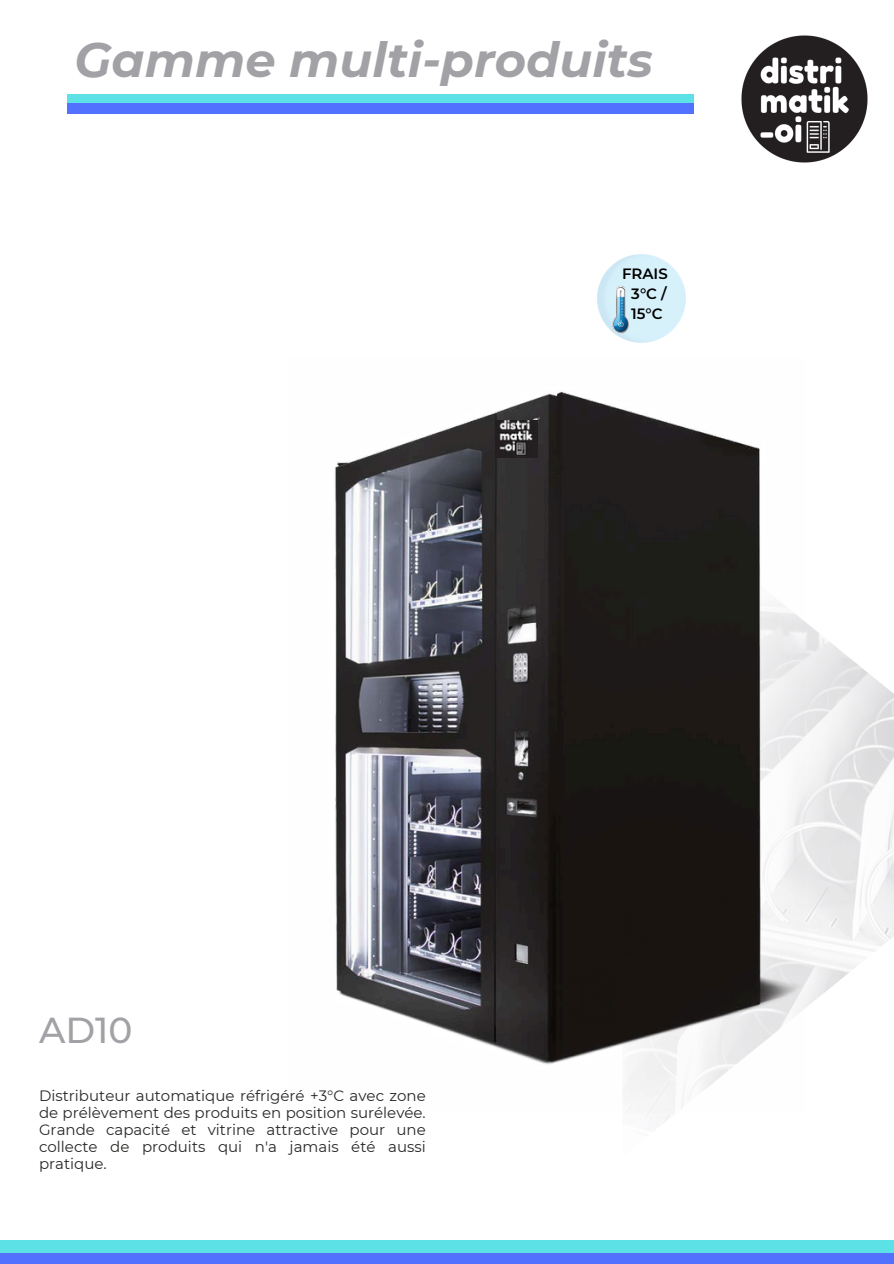
<style>
.page{position:relative;width:894px;height:1264px;background:#fff}
.page>*{position:absolute;margin:0;border:0;box-sizing:border-box;transform-origin:0 0}
.t1{font:italic 700 48px "Montserrat";color:#a2a1a5}
.t2{font:500 36px "Montserrat";color:#a2a1a5}
.t3{font:15px/16.8px "Montserrat";color:#282827;text-align:justify}
.t4{font:600 14.85px/20.2px "Montserrat";color:#000;text-align:center}
</style>
<div class="page">
<img style="left:626px;top:621px;width:267px;height:502px">
<img style="left:741px;top:35px;width:127px;height:128px">
<div style="left:68px;top:95px;width:625px;height:18px;background:#5ce1e6"></div>
<div style="left:68px;top:103px;width:625px;height:10px;background:#5271ff"></div>
<div style="left:0;top:1240px;width:893px;height:23px;background:#5ce1e6"></div>
<div style="left:0;top:1253px;width:893px;height:10px;background:#5271ff"></div>
<img style="left:612px;top:254px;width:73px;height:86px">
<img style="left:597px;top:265px;width:59px;height:78px">
<img style="left:335px;top:391px;width:469px;height:720px">
<img style="left:495px;top:420px;width:42px;height:37px">
<h3 class="t1" style="left:74px;top:31px;width:580px">Gamme multi-produits</h3>
<p class="t4" style="left:622px;top:263px;width:47px">FRAIS<br>3°C /</p>
<p class="t4" style="left:631px;top:304px;width:33px">15°C</p>
<p class="t2" style="left:39px;top:1008px;width:95px">AD10</p>
<h1 class="t3" style="left:39px;top:1087px;width:388px">Distributeur automatique réfrigéré +3°C avec zone de prélèvement des produits en position surélevée.<br>Grande capacité et vitrine attractive pour une collecte de produits qui n'a jamais été aussi pratique.</h1>
</div>
